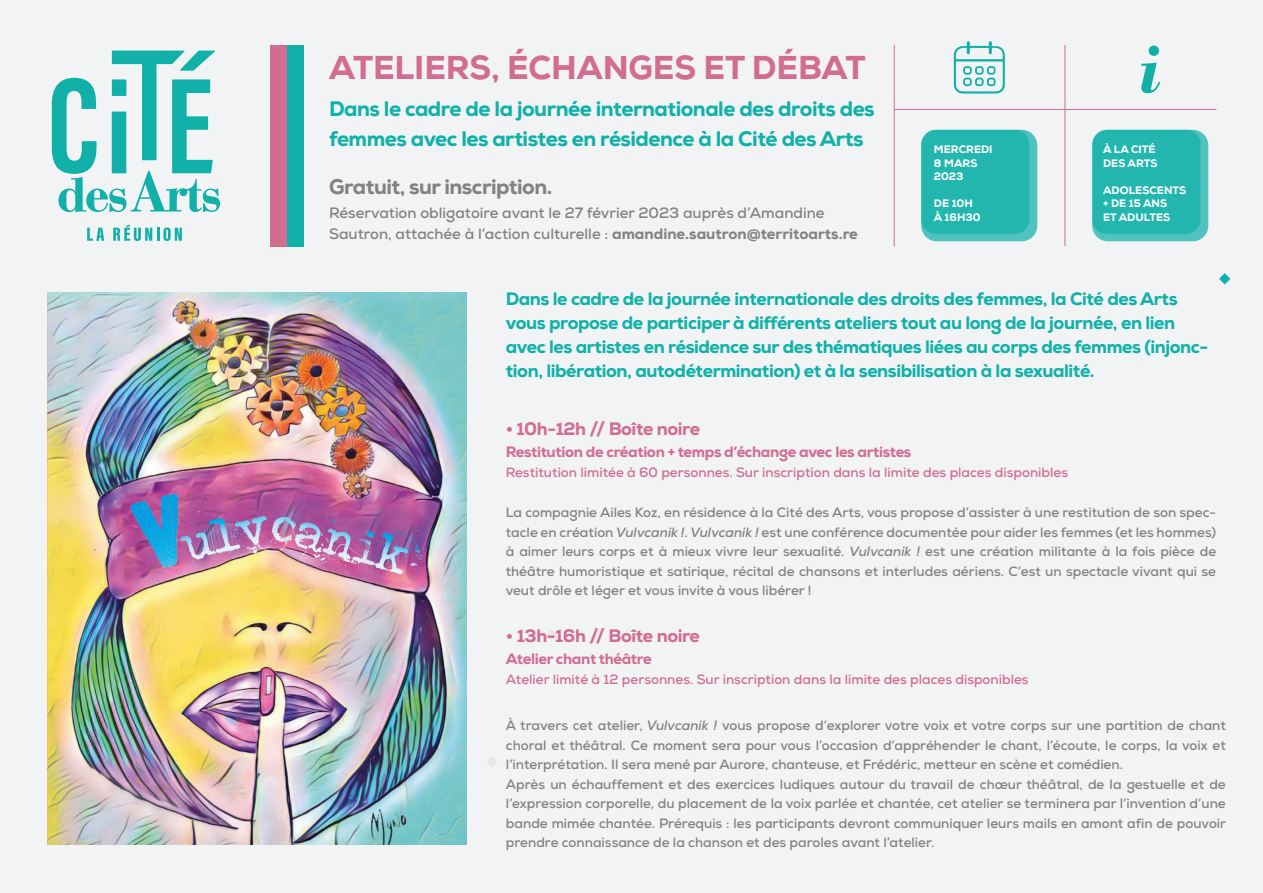
<style>
.page{position:relative;width:1263px;height:893px;background:#f2f3f4}
.page>*{position:absolute;margin:0;border:0;box-sizing:border-box;transform-origin:0 0}
.t1{font:800 33px "Nexa";letter-spacing:-.005em;color:#d16d8f}
.t2{font:800 21px/30px "Nexa";letter-spacing:-.025em;color:#11b1aa}
.t3{font:800 21px "Nexa";letter-spacing:-.025em;color:#808285}
.t4{font:800 18px/24px "Nexa";letter-spacing:-.025em;color:#11b1aa}
.t5{font:800 18px "Nexa";letter-spacing:-.025em;color:#d16d8f}
.t6{font:700 15px/21px "Nexa";color:#808285}
.t7{font:800 15px "Nexa";letter-spacing:-.025em;color:#d16d8f}
.t8{font:700 13.5px/19.5px "Nexa";color:#808285;text-align:justify}
.t9{font:700 13.5px "Nexa";color:#d16d8f}
.t10{font:800 10.8px/13.5px "Nexa";color:#fff}
.s1{font-weight:800}
.s2{font-style:italic}
</style>
<div class="page">
<div style="left:270px;top:45px;width:17px;height:201px;background:#d16d8f"></div>
<div style="left:287px;top:45px;width:16px;height:201px;background:#11b1aa"></div>
<svg style="left:954px;top:41px;width:51px;height:53px"></svg>
<hr style="left:1064px;top:45px;width:1px;height:201px;background:#d16d8f">
<hr style="left:894px;top:45px;width:1px;height:201px;background:#d16d8f">
<hr style="left:894px;top:109px;width:322px;height:1px;background:#d16d8f">
<svg style="left:1141px;top:46px;width:19px;height:47px"></svg>
<svg style="left:921px;top:130px;width:116px;height:111px;background:#4ec2bd"></svg>
<div style="left:921px;top:130px;width:108px;height:104px;background:#22b6af;border-radius:15px"></div>
<svg style="left:1092px;top:130px;width:116px;height:111px;background:#4ec2bd"></svg>
<div style="left:1092px;top:130px;width:108px;height:104px;background:#22b6af;border-radius:15px"></div>
<svg style="left:87px;top:228px;width:17px;height:13px"></svg>
<svg style="left:113px;top:225px;width:69px;height:16px"></svg>
<svg style="left:52px;top:51px;width:168px;height:161px"></svg>
<svg style="left:487px;top:757px;width:10px;height:10px"></svg>
<svg style="left:1219px;top:273px;width:11px;height:11px"></svg>
<svg style="left:546px;top:630px;width:11px;height:10px"></svg>
<img style="left:47px;top:292px;width:419px;height:553px">
<h1 class="t1" style="left:329px;top:46px;width:538px">ATELIERS, ÉCHANGES ET DÉBAT</h1>
<h2 class="t2" style="left:329px;top:94px;width:547px">Dans le cadre de la journée internationale des droits des femmes avec les artistes en résidence à la Cité des Arts</h2>
<h2 class="t3" style="left:329px;top:174px;width:225px">Gratuit, sur inscription.</h2>
<p class="t6" style="left:329px;top:203px;width:530px">Réservation obligatoire avant le 27 février 2023 auprès d’Amandine<br>Sautron, attachée à l’action culturelle : <span class="s1">amandine.sautron@territoarts.re</span></p>
<p class="t10" style="left:934px;top:143px;width:60px">MERCREDI<br>8 MARS<br>2023</p>
<p class="t10" style="left:934px;top:197px;width:48px">DE 10H<br>À 16H30</p>
<p class="t10" style="left:1103px;top:143px;width:56px">À LA CITÉ<br>DES ARTS</p>
<p class="t10" style="left:1103px;top:183px;width:85px">ADOLESCENTS + DE 15 ANS<br>ET ADULTES</p>
<p class="t4" style="left:506px;top:287px;width:704px">Dans le cadre de la journée internationale des droits des femmes, la Cité des Arts vous propose de participer à différents ateliers tout au long de la journée, en lien avec les artistes en résidence sur des thématiques liées au corps des femmes (injonc&shy;tion, libération, autodétermination) et à la sensibilisation à la sexualité.</p>
<h3 class="t5" style="left:506px;top:417px;width:196px">• 10h-12h // Boîte noire</h3>
<p class="t7" style="left:506px;top:443px;width:407px">Restitution de création + temps d’échange avec les artistes</p>
<p class="t9" style="left:506px;top:464px;width:564px">Restitution limitée à 60 personnes. Sur inscription dans la limite des places disponibles</p>
<p class="t8" style="left:506px;top:503px;width:712px">La compagnie Ailes Koz, en résidence à la Cité des Arts, vous propose d’assister à une restitution de son spec&shy;tacle en création <span class="s2">Vulvcanik !</span>. <span class="s2">Vulvcanik !</span> est une conférence documentée pour aider les femmes (et les hommes) à aimer leurs corps et à mieux vivre leur sexualité. <span class="s2">Vulvcanik !</span> est une création militante à la fois pièce de théâtre humoristique et satirique, récital de chansons et interludes aériens. C’est un spectacle vivant qui se veut drôle et léger et vous invite à vous libérer !</p>
<h3 class="t5" style="left:506px;top:624px;width:196px">• 13h-16h // Boîte noire</h3>
<p class="t7" style="left:506px;top:649px;width:147px">Atelier chant théâtre</p>
<p class="t9" style="left:506px;top:670px;width:524px">Atelier limité à 12 personnes. Sur inscription dans la limite des places disponibles</p>
<p class="t8" style="left:506px;top:716px;width:722px;text-align:left">À travers cet atelier, <span class="s2">Vulvcanik !</span> vous propose d’explorer votre voix et votre corps sur une partition de chant choral et théâtral. Ce moment sera pour vous l’occasion d’appréhender le chant, l’écoute, le corps, la voix et l’interprétation. Il sera mené par Aurore, chanteuse, et Frédéric, metteur en scène et comédien.<br>Après un échauffement et des exercices ludiques autour du travail de chœur théâtral, de la gestuelle et de l’expression corporelle, du placement de la voix parlée et chantée, cet atelier se terminera par l’invention d’une bande mimée chantée. Prérequis : les participants devront communiquer leurs mails en amont afin de pouvoir prendre connaissance de la chanson et des paroles avant l’atelier.</p>
</div>
